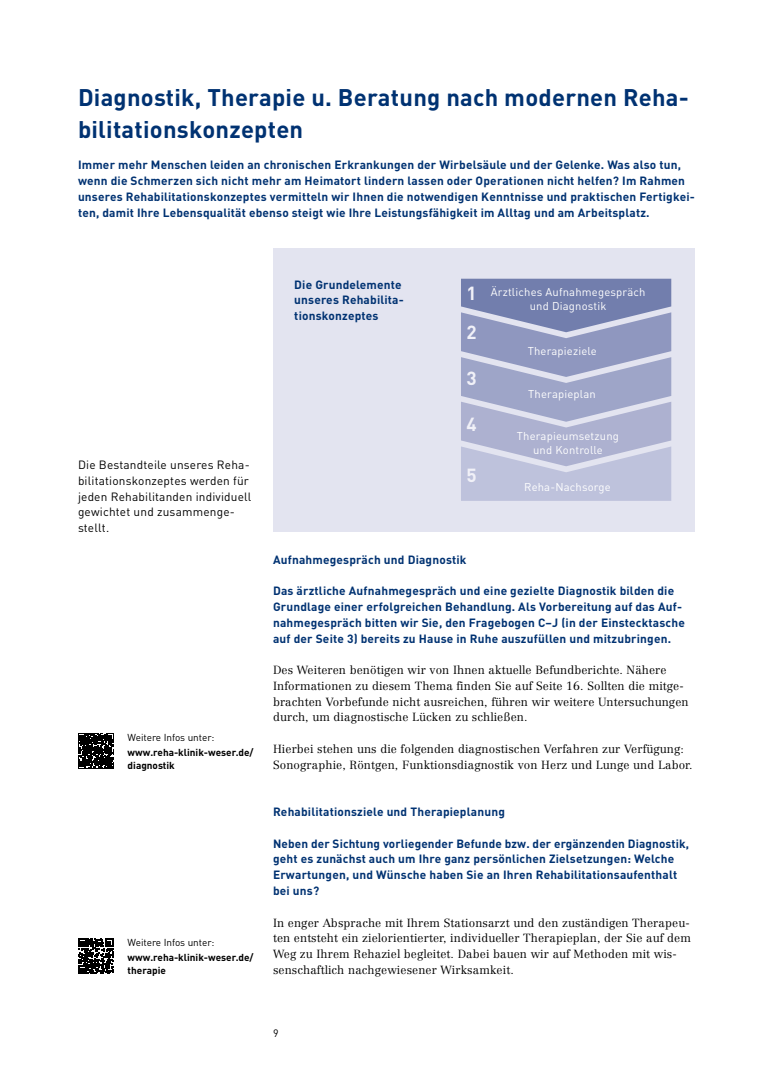
<style>
.page{position:relative;width:773px;height:1092px;background:#fff}
.page>*{position:absolute;margin:0;border:0;box-sizing:border-box;transform-origin:0 0}
.t1{font:700 23.75px/31.9px "DIN Pro DR Vp";letter-spacing:.01em;color:#003272}
.t2{font:700 18.75px/39px "DIN Pro DR Vp";color:#f1f1f8}
.t3{font:700 11.88px/15.8px "DIN Pro DR Vp";letter-spacing:.015em;color:#003272}
.t4{font:11.88px/15.8px "DIN Pro DR Vp";letter-spacing:.015em;color:#000}
.t5{font:300 11.62px/15.8px "Centennial DRV";letter-spacing:.01em;color:#000}
.t6{font:11.25px/13.8px "DIN Pro DR Vp";letter-spacing:.015em;color:#fff;text-align:center}
.t7{font:10.62px "DIN Pro DR Vp";color:#000}
.t8{font:700 10px/12.5px "DIN Pro DR Vp";color:#000}
.t9{font:10px "DIN Pro DR Vp";color:#000}
</style>
<div class="page">
<div style="left:273px;top:248px;width:421px;height:284px;background:#e3e4f0"></div>
<svg style="left:461px;top:279px;width:210px;height:222px;background:#a3a9ca"></svg>
<svg style="left:78px;top:733px;width:36px;height:36px"></svg>
<svg style="left:78px;top:938px;width:35px;height:35px"></svg>
<h1 class="t1" style="left:78px;top:81px;width:612px">Diagnostik, Therapie u. Beratung nach modernen Reha&shy;bilitationskonzepten</h1>
<p class="t3" style="left:78px;top:157px;width:618px">Immer mehr Menschen leiden an chronischen Erkrankungen der Wirbelsäule und der Gelenke. Was also tun, wenn die Schmerzen sich nicht mehr am Heimatort lindern lassen oder Operationen nicht helfen? Im Rahmen unseres Rehabilitationskonzeptes vermitteln wir Ihnen die notwendigen Kenntnisse und praktischen Fertigkei&shy;ten, damit Ihre Lebensqualität ebenso steigt wie Ihre Leistungsfähigkeit im Alltag und am Arbeitsplatz.</p>
<p class="t4" style="left:78px;top:456px;width:175px">Die Bestandteile unseres Reha&shy;bilitationskonzeptes werden für jeden Rehabilitanden individuell gewichtet und zusammenge&shy;stellt.</p>
<p class="t9" style="left:128px;top:731px;width:88px">Weitere Infos unter:</p>
<p class="t8" style="left:128px;top:746px;width:127px">www.reha-klinik-weser.de/ diagnostik</p>
<p class="t9" style="left:128px;top:936px;width:88px">Weitere Infos unter:</p>
<p class="t8" style="left:128px;top:951px;width:127px">www.reha-klinik-weser.de/ therapie</p>
<p class="t3" style="left:294px;top:276px;width:111px">Die Grundelemente unseres Rehabilita&shy;tionskonzeptes</p>
<h2 class="t2" style="left:466px;top:273px;width:12px">1<br>2</h2>
<h2 class="t2" style="left:466px;top:358px;width:12px">3</h2>
<h2 class="t2" style="left:466px;top:404px;width:12px">4</h2>
<h2 class="t2" style="left:466px;top:454px;width:12px">5</h2>
<p class="t6" style="left:490px;top:284px;width:156px">Ärztliches Aufnahmegespräch und Diagnostik</p>
<p class="t6" style="left:527px;top:344px;width:70px">Therapieziele</p>
<p class="t6" style="left:528px;top:387px;width:69px">Therapieplan</p>
<p class="t6" style="left:517px;top:429px;width:104px">Therapieumsetzung und Kontrolle</p>
<p class="t6" style="left:524px;top:479px;width:88px">Reha-Nachsorge</p>
<p class="t3" style="left:273px;top:551px;width:195px">Aufnahmegespräch und Diagnostik</p>
<p class="t3" style="left:273px;top:582px;width:413px">Das ärztliche Aufnahmegespräch und eine gezielte Diagnostik bilden die Grundlage einer erfolgreichen Behandlung. Als Vorbereitung auf das Auf&shy;nahmegespräch bitten wir Sie, den Fragebogen C–J (in der Einstecktasche auf der Seite 3) bereits zu Hause in Ruhe auszufüllen und mitzubringen.</p>
<p class="t5" style="left:273px;top:662px;width:417px">Des Weiteren benötigen wir von Ihnen aktuelle Befundberichte. Nähere Informationen zu diesem Thema finden Sie auf Seite 16. Sollten die mitge&shy;brachten Vorbefunde nicht ausreichen, führen wir weitere Untersuchungen durch, um diagnostische Lücken zu schließen.</p>
<p class="t5" style="left:273px;top:741px;width:421px">Hierbei stehen uns die folgenden diagnostischen Verfahren zur Verfügung:<br>Sonographie, Röntgen, Funktionsdiagnostik von Herz und Lunge und Labor.</p>
<p class="t3" style="left:273px;top:803px;width:233px">Rehabilitationsziele und Therapieplanung</p>
<p class="t3" style="left:273px;top:835px;width:417px">Neben der Sichtung vorliegender Befunde bzw. der ergänzenden Diagnostik, geht es zunächst auch um Ihre ganz persönlichen Zielsetzungen: Welche Erwartungen, und Wünsche haben Sie an Ihren Rehabilitationsaufenthalt bei uns?</p>
<p class="t5" style="left:273px;top:914px;width:419px">In enger Absprache mit Ihrem Stationsarzt und den zuständigen Therapeu&shy;ten entsteht ein zielorientierter, individueller Therapieplan, der Sie auf dem Weg zu Ihrem Rehaziel begleitet. Dabei bauen wir auf Methoden mit wis&shy;senschaftlich nachgewiesener Wirksamkeit.</p>
<p class="t7" style="left:273px;top:1026px;width:7px">9</p>
</div>
